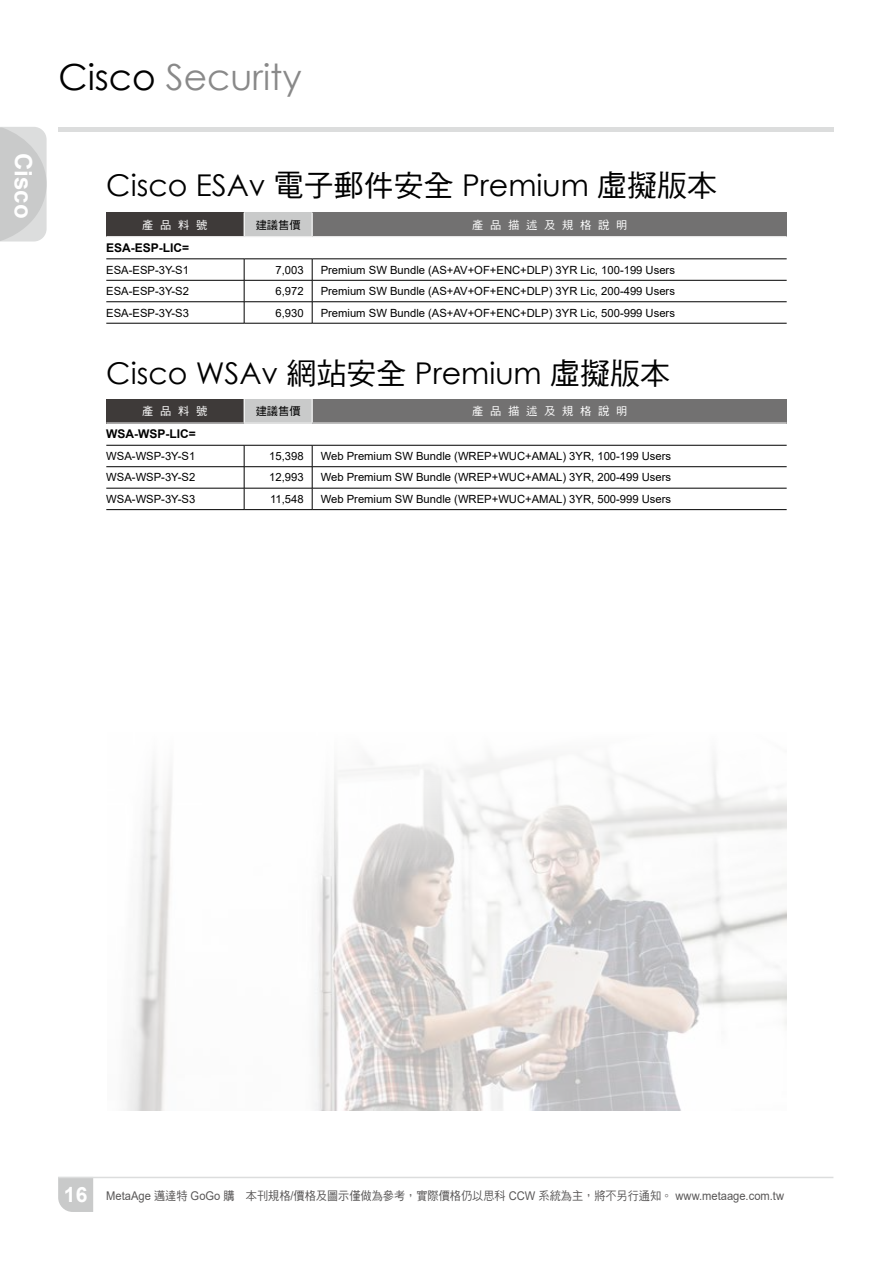
<style>
.page{position:relative;width:893px;height:1263px;background:#fff}
.page>*{position:absolute;margin:0;border:0;box-sizing:border-box;transform-origin:0 0}
.t1{font:36px "Century Gothic";color:#898989}
.t2{font:30px "Century Gothic";color:#000}
.t3{font:700 24px "Arial";color:#fff}
.t4{font:12px "DF Hei Std W5";color:#595757;scale:.93 1}
.t5{font:700 12px "Arial";color:#000}
.t6{font:11.25px "Arial";color:#000}
.t7{font:11.25px "DF Hei Std W5";letter-spacing:.6em;color:#fff}
.t8{font:11.25px "DF Hei Std W5";color:#000}
.s1{color:#000}
.s2{font-family:"DF Hei Std W5"}
.s3{font-family:"Arial";font-weight:700;font-size:21px;color:#fff}
.s4{font-family:"Arial"}
</style>
<div class="page">
<svg style="left:0;top:127px;width:47px;height:115px;background:#cfd0d0"></svg>
<div style="left:58px;top:127px;width:775px;height:5px;background:#dcdddd"></div>
<svg style="left:58px;top:1178px;width:35px;height:34px"></svg>
<hr style="left:58px;top:1177px;width:775px;height:1px;background:#dcdddd">
<div style="left:106px;top:213px;width:138px;height:24px;background:#3e3a39"></div>
<div style="left:244px;top:213px;width:68px;height:24px;background:#c9caca"></div>
<div style="left:312px;top:213px;width:475px;height:24px;background:#727171"></div>
<hr style="left:106px;top:280px;width:138px;height:1px;background:#000">
<hr style="left:244px;top:280px;width:68px;height:1px;background:#000">
<hr style="left:312px;top:280px;width:475px;height:1px;background:#000">
<hr style="left:106px;top:301px;width:138px;height:1px;background:#000">
<hr style="left:244px;top:301px;width:68px;height:1px;background:#000">
<svg style="left:244px;top:260px;width:1px;height:63px"></svg>
<hr style="left:312px;top:301px;width:475px;height:1px;background:#000">
<svg style="left:312px;top:260px;width:1px;height:63px"></svg>
<hr style="left:106px;top:236px;width:138px;height:1px;background:#efefef">
<hr style="left:244px;top:236px;width:68px;height:1px;background:#efefef">
<hr style="left:312px;top:236px;width:475px;height:1px;background:#efefef">
<hr style="left:106px;top:323px;width:138px;height:1px;background:#000">
<hr style="left:244px;top:323px;width:68px;height:1px;background:#000">
<hr style="left:312px;top:323px;width:475px;height:1px;background:#000">
<hr style="left:106px;top:259px;width:138px;height:1px;background:#000">
<hr style="left:244px;top:259px;width:68px;height:1px;background:#000">
<hr style="left:312px;top:259px;width:475px;height:1px;background:#000">
<svg style="left:244px;top:213px;width:1px;height:23px"></svg>
<svg style="left:312px;top:213px;width:1px;height:23px"></svg>
<div style="left:106px;top:399px;width:138px;height:24px;background:#3e3a39"></div>
<div style="left:244px;top:399px;width:68px;height:24px;background:#c9caca"></div>
<div style="left:312px;top:399px;width:475px;height:24px;background:#727171"></div>
<hr style="left:106px;top:466px;width:138px;height:1px;background:#000">
<hr style="left:244px;top:466px;width:68px;height:1px;background:#000">
<hr style="left:312px;top:466px;width:475px;height:1px;background:#000">
<hr style="left:106px;top:488px;width:138px;height:1px;background:#000">
<hr style="left:244px;top:488px;width:68px;height:1px;background:#000">
<svg style="left:244px;top:446px;width:1px;height:63px"></svg>
<hr style="left:312px;top:488px;width:475px;height:1px;background:#000">
<svg style="left:312px;top:446px;width:1px;height:63px"></svg>
<hr style="left:106px;top:509px;width:138px;height:1px;background:#000">
<hr style="left:244px;top:509px;width:68px;height:1px;background:#000">
<hr style="left:312px;top:509px;width:475px;height:1px;background:#000">
<hr style="left:106px;top:422px;width:138px;height:2px;background:#efefef">
<hr style="left:244px;top:422px;width:68px;height:2px;background:#efefef">
<hr style="left:312px;top:422px;width:475px;height:2px;background:#efefef">
<hr style="left:106px;top:445px;width:138px;height:1px;background:#000">
<hr style="left:244px;top:445px;width:68px;height:1px;background:#000">
<hr style="left:312px;top:445px;width:475px;height:1px;background:#000">
<svg style="left:244px;top:399px;width:1px;height:23px"></svg>
<svg style="left:312px;top:399px;width:1px;height:23px"></svg>
<img style="left:126px;top:755px;width:661px;height:356px">
<h3 class="t3" style="left:40px;top:153px;width:67px;rotate:90deg">Cisco</h3>
<h1 class="t1" style="left:58px;top:52px;width:245px"><span class="s1">Cisco</span> Security</h1>
<h2 class="t2" style="left:106px;top:164px;width:612px">Cisco ESAv <span class="s2">電子郵件安全</span> Premium <span class="s2">虛擬版本</span></h2>
<p class="t7" style="left:142px;top:219px;width:67px">產品料號</p>
<p class="t8" style="left:256px;top:219px;width:46px">建議售價</p>
<p class="t7" style="left:472px;top:219px;width:157px">產品描述及規格說明</p>
<p class="t5" style="left:106px;top:239px;width:85px">ESA-ESP-LIC=</p>
<p class="t6" style="left:106px;top:262px;width:84px">ESA-ESP-3Y-S1</p>
<p class="t6" style="left:276px;top:262px;width:30px">7,003</p>
<p class="t6" style="left:321px;top:262px;width:356px">Premium SW Bundle (AS+AV+OF+ENC+DLP) 3YR Lic, 100-199 Users</p>
<p class="t6" style="left:106px;top:283px;width:84px">ESA-ESP-3Y-S2</p>
<p class="t6" style="left:276px;top:283px;width:30px">6,972</p>
<p class="t6" style="left:321px;top:283px;width:356px">Premium SW Bundle (AS+AV+OF+ENC+DLP) 3YR Lic, 200-499 Users</p>
<p class="t6" style="left:106px;top:305px;width:84px">ESA-ESP-3Y-S3</p>
<p class="t6" style="left:276px;top:305px;width:30px">6,930</p>
<p class="t6" style="left:321px;top:305px;width:356px">Premium SW Bundle (AS+AV+OF+ENC+DLP) 3YR Lic, 500-999 Users</p>
<h2 class="t2" style="left:106px;top:352px;width:565px">Cisco WSAv <span class="s2">網站安全</span> Premium <span class="s2">虛擬版本</span></h2>
<p class="t7" style="left:142px;top:405px;width:67px">產品料號</p>
<p class="t8" style="left:256px;top:405px;width:46px">建議售價</p>
<p class="t7" style="left:472px;top:405px;width:157px">產品描述及規格說明</p>
<p class="t5" style="left:106px;top:426px;width:91px">WSA-WSP-LIC=</p>
<p class="t6" style="left:106px;top:448px;width:90px">WSA-WSP-3Y-S1</p>
<p class="t6" style="left:269px;top:448px;width:36px">15,398</p>
<p class="t6" style="left:321px;top:448px;width:352px">Web Premium SW Bundle (WREP+WUC+AMAL) 3YR, 100-199 Users</p>
<p class="t6" style="left:106px;top:470px;width:90px">WSA-WSP-3Y-S2</p>
<p class="t6" style="left:269px;top:470px;width:36px">12,993</p>
<p class="t6" style="left:321px;top:470px;width:352px">Web Premium SW Bundle (WREP+WUC+AMAL) 3YR, 200-499 Users</p>
<p class="t6" style="left:106px;top:491px;width:90px">WSA-WSP-3Y-S3</p>
<p class="t6" style="left:270px;top:491px;width:35px">11,548</p>
<p class="t6" style="left:321px;top:491px;width:352px">Web Premium SW Bundle (WREP+WUC+AMAL) 3YR, 500-999 Users</p>
<p class="t4" style="left:64px;top:1189px;width:776px"><span class="s3">16</span> <span class="s4">MetaAge</span> 邁達特 <span class="s4">GoGo</span> 購 本刊規格<span class="s4">/</span>價格及圖示僅做為參考，實際價格仍以思科 <span class="s4">CCW</span> 系統為主，將不另行通知。 <span class="s4">www.metaage.com.tw</span></p>
</div>
